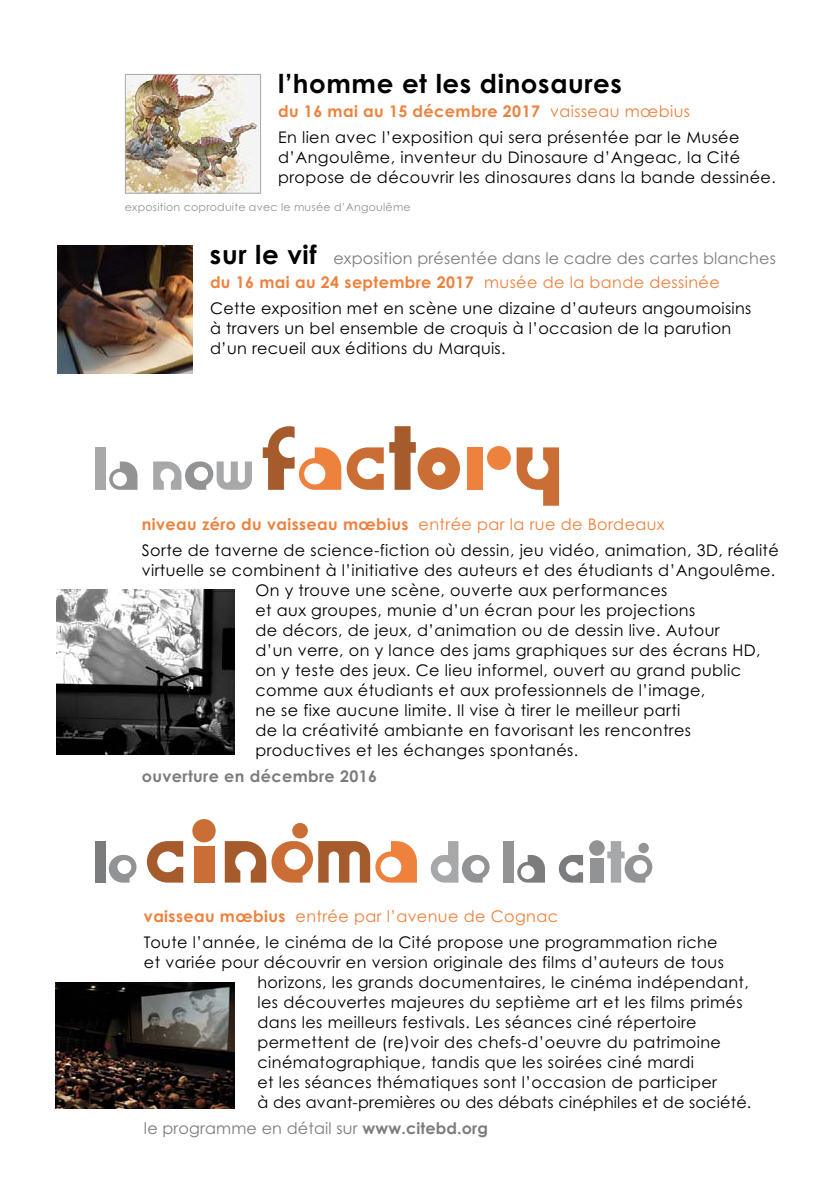
<style>
.page{position:relative;width:840px;height:1191px;background:#fff}
.page>*{position:absolute;margin:0;border:0;box-sizing:border-box;transform-origin:0 0}
.t1{font:700 26px "Century Gothic Std";letter-spacing:.025em;color:#000}
.t2{font:16px/20px "Century Gothic Std";letter-spacing:.025em;color:#000}
.t3{font:16px/24px "Century Gothic Std";letter-spacing:.01em;color:#7b7c7e}
.t4{font:700 16px "Century Gothic Std";letter-spacing:.025em;color:#7b7c7e}
.t5{font:11px "Century Gothic Std";letter-spacing:.02em;color:#929395}
.s1{font-weight:700;color:#ee813c}
.s2{color:#ee813c}
.s3{font-weight:700;font-size:26px;color:#000}
.s4{font-weight:700}
</style>
<div class="page">
<img style="left:57px;top:589px;width:178px;height:166px">
<img style="left:56px;top:982px;width:178px;height:126px">
<svg style="left:517px;top:855px;width:27px;height:27px"></svg>
<div style="left:503px;top:841px;width:10px;height:41px;background:#929395"></div>
<svg style="left:430px;top:841px;width:59px;height:41px"></svg>
<div style="left:589px;top:858px;width:14px;height:24px;background:#929395"></div>
<div style="left:588px;top:840px;width:16px;height:15px;background:#929395;border-radius:50%"></div>
<svg style="left:607px;top:841px;width:45px;height:41px"></svg>
<svg style="left:558px;top:855px;width:24px;height:27px"></svg>
<svg style="left:109px;top:855px;width:27px;height:27px"></svg>
<div style="left:95px;top:841px;width:10px;height:41px;background:#7b7c7e"></div>
<div style="left:193px;top:846px;width:21px;height:36px;background:#ca6e35"></div>
<div style="left:192px;top:819px;width:23px;height:23px;background:#ca6e35;border-radius:50%"></div>
<div style="left:292px;top:823px;width:16px;height:15px;background:#ca6e35;border-radius:50%"></div>
<svg style="left:147px;top:841px;width:36px;height:41px"></svg>
<svg style="left:225px;top:841px;width:191px;height:41px"></svg>
<img style="left:127px;top:76px;width:132px;height:115px">
<div style="left:125px;top:74px;width:136px;height:119px;border:1px solid #a7a8aa"></div>
<img style="left:57px;top:246px;width:135px;height:128px">
<svg style="left:109px;top:461px;width:28px;height:29px"></svg>
<div style="left:95px;top:447px;width:11px;height:43px;background:#a7a8aa"></div>
<div style="left:467px;top:447px;width:15px;height:43px;background:#ee813c"></div>
<div style="left:486px;top:446px;width:24px;height:24px;background:#ee813c;border-radius:50%"></div>
<svg style="left:516px;top:447px;width:42px;height:59px"></svg>
<svg style="left:389px;top:426px;width:71px;height:64px"></svg>
<svg style="left:262px;top:426px;width:121px;height:64px"></svg>
<svg style="left:153px;top:461px;width:99px;height:29px"></svg>
<h1 class="t1" style="left:278px;top:67px;width:345px">l’homme et les dinosaures</h1>
<p class="t2" style="left:278px;top:98px;width:462px;line-height:26px"><span class="s1">du 16 mai au 15 décembre 2017</span> <span class="s2">vaisseau mœbius<br></span>En lien avec l’exposition qui sera présentée par le Musée</p>
<p class="t2" style="left:278px;top:147px;width:499px">d’Angoulême, inventeur du Dinosaure d’Angeac, la Cité propose de découvrir les dinosaures dans la bande dessinée.</p>
<p class="t5" style="left:125px;top:200px;width:287px">exposition coproduite avec le musée d’Angoulême</p>
<p class="t3" style="left:210px;top:246px;width:567px"><span class="s3">sur le vif</span> exposition présentée dans le cadre des cartes blanches <span class="s1">du 16 mai au 24 septembre 2017</span> <span class="s2">musée de la bande dessinée</span></p>
<p class="t2" style="left:210px;top:298px;width:542px">Cette exposition met en scène une dizaine d’auteurs angoumoisins à travers un bel ensemble de croquis à l’occasion de la parution d’un recueil aux éditions du Marquis.</p>
<p class="t2" style="left:142px;top:511px;width:638px;line-height:26px"><span class="s1">niveau zéro du vaisseau mœbius</span> <span class="s2">entrée par la rue de Bordeaux<br></span>Sorte de taverne de science-fiction où dessin, jeu vidéo, animation, 3D, réalité</p>
<p class="t2" style="left:255px;top:560px;width:521px;text-indent:-113px">virtuelle se combinent à l’initiative des auteurs et des étudiants d’Angoulême.<br>On y trouve une scène, ouverte aux performances<br>et aux groupes, munie d’un écran pour les projections<br>de décors, de jeux, d’animation ou de dessin live. Autour<br>d’un verre, on y lance des jams graphiques sur des écrans HD, on y teste des jeux. Ce lieu informel, ouvert au grand public comme aux étudiants et aux professionnels de l’image,<br>ne se fixe aucune limite. Il vise à tirer le meilleur parti<br>de la créativité ambiante en favorisant les rencontres productives et les échanges spontanés.</p>
<p class="t4" style="left:142px;top:766px;width:237px">ouverture en décembre 2016</p>
<p class="t2" style="left:144px;top:903px;width:575px;line-height:26px"><span class="s1">vaisseau mœbius</span> <span class="s2">entrée par l’avenue de Cognac<br></span>Toute l’année, le cinéma de la Cité propose une programmation riche</p>
<p class="t2" style="left:257px;top:952px;width:495px;text-indent:-113px">et variée pour découvrir en version originale des films d’auteurs de tous horizons, les grands documentaires, le cinéma indépendant, les découvertes majeures du septième art et les films primés dans les meilleurs festivals. Les séances ciné répertoire permettent de (re)voir des chefs-d’oeuvre du patrimoine cinématographique, tandis que les soirées ciné mardi<br>et les séances thématiques sont l’occasion de participer<br>à des avant-premières ou des débats cinéphiles et de société.</p>
<p class="t3" style="left:144px;top:1116px;width:345px">le programme en détail sur <span class="s4">www.citebd.org</span></p>
</div>
